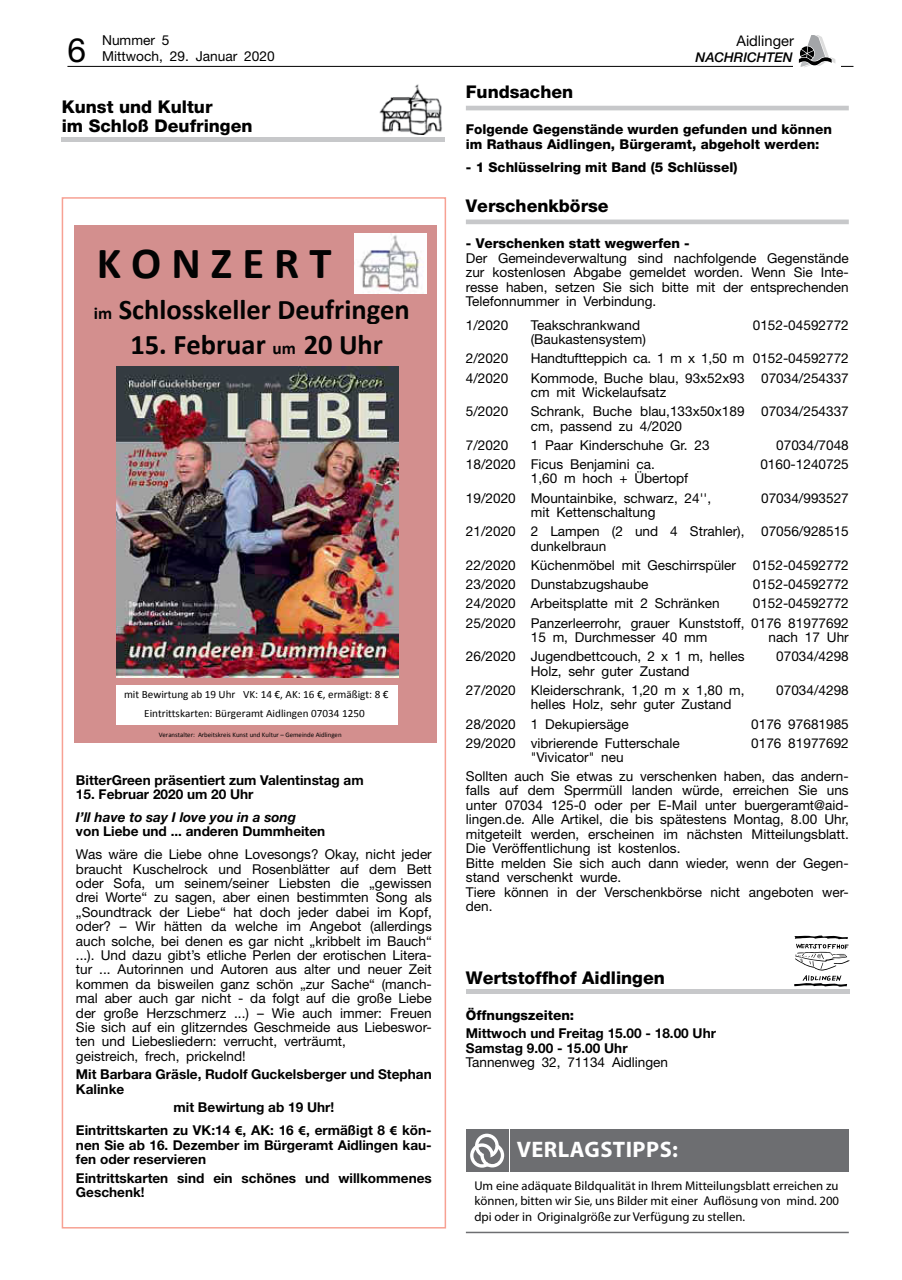
<style>
.page{position:relative;width:902px;height:1280px;background:#fff}
.page>*{position:absolute;margin:0;border:0;box-sizing:border-box;transform-origin:0 0}
.t1{font:700 44.7px "Calibri";color:#030303}
.t2{font:33.6px "Helvetica Neue";color:#000}
.t3{font:700 28.5px "Calibri";color:#030303}
.t4{font:700 22.5px "Myriad Pro";letter-spacing:.02em;color:#fff}
.t5{font:800 17.55px/19.2px "Helvetica Neue";color:#000}
.t6{font:14.7px "Helvetica Neue";color:#000}
.t7{font:13.65px/14.4px "Helvetica Neue";color:#000}
.t8{font:700 13.65px/14.4px "Helvetica Neue";color:#000}
.t9{font:800 13.65px/14.5px "Helvetica Neue";color:#000}
.t10{font:italic 700 13.65px "Helvetica Neue";color:#000}
.t11{font:italic 500 13.35px "Helvetica Neue";color:#000}
.t12{font:12.75px/15.3px "Myriad Pro";color:#000;text-align:justify}
.t13{font:11.1px/19.4px "Calibri";color:#030303;text-align:center}
.t14{font:6.9px "Calibri";color:#030303}
.s1{font-size:17.4px}
.s2{font-family:"Myriad Pro"}
</style>
<div class="page">
<hr style="left:67px;top:66px;width:786px;height:1px;background:#000">
<div style="left:792px;top:59px;width:48px;height:10px;background:#fff"></div>
<svg style="left:798px;top:36px;width:37px;height:31px"></svg>
<div style="left:62px;top:137px;width:383px;height:5px;background:#c7c8ca"></div>
<img style="left:380px;top:84px;width:62px;height:51px">
<svg style="left:400px;top:129px;width:9px;height:2px"></svg>
<hr style="left:393px;top:97px;width:16px;height:3px;background:#5f6062">
<svg style="left:427px;top:110px;width:12px;height:3px"></svg>
<div style="left:74px;top:225px;width:362px;height:518px;background:#d38f8e"></div>
<img style="left:117px;top:366px;width:281px;height:311px">
<div style="left:117px;top:685px;width:281px;height:39px;background:#fff"></div>
<img style="left:354px;top:233px;width:72px;height:61px">
<div style="left:62px;top:197px;width:384px;height:1031px;border:2px solid #f7a193"></div>
<hr style="left:466px;top:106px;width:382px;height:4px;background:#c7c8ca">
<hr style="left:466px;top:220px;width:382px;height:4px;background:#c7c8ca">
<svg style="left:794px;top:935px;width:55px;height:52px"></svg>
<hr style="left:466px;top:989px;width:383px;height:4px;background:#c7c8ca">
<div style="left:466px;top:1129px;width:42px;height:43px;background:#6d6e71"></div>
<div style="left:510px;top:1129px;width:338px;height:43px;background:#6d6e71"></div>
<svg style="left:470px;top:1134px;width:34px;height:34px"></svg>
<hr style="left:466px;top:1232px;width:382px;height:1px;background:#6d6e71">
<p class="t7" style="left:102px;top:31px;width:174px;line-height:16.5px">Nummer 5<br>Mittwoch, 29. Januar 2020</p>
<p class="t5" style="left:62px;top:97px;width:192px">Kunst und Kultur<br>im Schloß Deufringen</p>
<h2 class="t2" style="left:67px;top:30px;width:20px">6</h2>
<h1 class="t1" style="left:97px;top:235px;width:236px">K O N Z E R T</h1>
<h3 class="t3" style="left:94px;top:292px;width:317px"><span class="s1">im</span> Schlosskeller Deufringen</h3>
<h3 class="t3" style="left:130px;top:326px;width:254px">15. Februar <span class="s1">um</span> 20 Uhr</h3>
<p class="t13" style="left:124px;top:684px;width:266px">mit Bewirtung ab 19 Uhr VK: 14 €, AK: 16 €, ermäßigt: 8 €<br>Eintrittskarten: Bürgeramt Aidlingen 07034 1250</p>
<p class="t14" style="left:159px;top:730px;width:184px">Veranstalter: Arbeitskreis Kunst und Kultur – Gemeinde Aidlingen</p>
<p class="t8" style="left:76px;top:772px;width:289px">BitterGreen präsentiert zum Valentinstag am</p>
<p class="t8" style="left:76px;top:787px;width:179px">15. Februar 2020 um 20 Uhr</p>
<p class="t10" style="left:76px;top:808px;width:222px">I’ll have to say I love you in a song</p>
<p class="t8" style="left:76px;top:824px;width:251px">von Liebe und ... anderen Dummheiten</p>
<p class="t7" style="left:76px;top:847px;width:357px">Was wäre die Liebe ohne Lovesongs? Okay, nicht jeder braucht Kuschelrock und Rosenblätter auf dem Bett oder Sofa, um seinem/seiner Liebsten die „gewissen drei Worte“ zu sagen, aber einen bestimmten Song als „Soundtrack der Liebe“ hat doch jeder dabei im Kopf, oder? – Wir hätten da welche im Angebot (allerdings auch solche, bei denen es gar nicht „kribbelt im Bauch“ ...). Und dazu gibt’s etliche Perlen der erotischen Litera&shy;tur ... Autorinnen und Autoren aus alter und neuer Zeit kommen da bisweilen ganz schön „zur Sache“ (manch&shy;mal aber auch gar nicht - da folgt auf die große Liebe der große Herzschmerz ...) – Wie auch immer: Freuen Sie sich auf ein glitzerndes Geschmeide aus Liebeswor&shy;ten und Liebesliedern: verrucht, verträumt,<br>geistreich, frech, prickelnd!</p>
<p class="t8" style="left:76px;top:1067px;width:357px">Mit Barbara Gräsle, Rudolf Guckelsberger und Stephan<br>Kalinke</p>
<p class="t8" style="left:76px;top:1096px;width:357px;line-height:23px;text-align:center">mit Bewirtung ab 19 Uhr!<br>Eintrittskarten zu VK:14 <span class="s2">€</span>, AK: 16 <span class="s2">€</span>, ermäßigt 8 <span class="s2">€</span> kön-</p>
<p class="t8" style="left:76px;top:1137px;width:357px">nen Sie ab 16. Dezember im Bürgeramt Aidlingen kau&shy;fen oder reservieren</p>
<p class="t8" style="left:76px;top:1170px;width:357px">Eintrittskarten sind ein schönes und willkommenes<br>Geschenk!</p>
<p class="t6" style="left:736px;top:32px;width:59px">Aidlinger</p>
<p class="t11" style="left:695px;top:49px;width:98px">NACHRICHTEN</p>
<p class="t5" style="left:466px;top:83px;width:109px">Fundsachen</p>
<p class="t9" style="left:466px;top:122px;width:367px">Folgende Gegenstände wurden gefunden und können im Rathaus Aidlingen, Bürgeramt, abgeholt werden:</p>
<p class="t9" style="left:466px;top:160px;width:273px">- 1 Schlüsselring mit Band (5 Schlüssel)</p>
<p class="t5" style="left:466px;top:196px;width:144px">Verschenkbörse</p>
<p class="t9" style="left:466px;top:236px;width:225px">- Verschenken statt wegwerfen -</p>
<p class="t7" style="left:466px;top:250px;width:384px;text-align:justify">Der Gemeindeverwaltung sind nachfolgende Gegenstände zur kostenlosen Abgabe gemeldet worden. Wenn Sie Inte&shy;resse haben, setzen Sie sich bitte mit der entsprechenden Telefonnummer in Verbindung.</p>
<p class="t7" style="left:466px;top:317px;width:44px">1/2020</p>
<p class="t7" style="left:530px;top:317px;width:117px">Teakschrankwand (Baukastensystem)</p>
<p class="t7" style="left:752px;top:317px;width:97px">0152-04592772</p>
<p class="t7" style="left:466px;top:351px;width:44px">2/2020</p>
<p class="t7" style="left:530px;top:351px;width:319px">Handtuftteppich ca. 1 m x 1,50 m 0152-04592772</p>
<p class="t7" style="left:466px;top:370px;width:44px">4/2020</p>
<p class="t7" style="left:530px;top:370px;width:215px">Kommode, Buche blau, 93x52x93 cm mit Wickelaufsatz</p>
<p class="t7" style="left:761px;top:370px;width:89px">07034/254337</p>
<p class="t7" style="left:466px;top:404px;width:44px">5/2020</p>
<p class="t7" style="left:530px;top:404px;width:215px">Schrank, Buche blau,133x50x189 cm, passend zu 4/2020</p>
<p class="t7" style="left:761px;top:404px;width:89px">07034/254337</p>
<p class="t7" style="left:466px;top:437px;width:44px">7/2020</p>
<p class="t7" style="left:530px;top:437px;width:180px">1 Paar Kinderschuhe Gr. 23</p>
<p class="t7" style="left:776px;top:437px;width:74px">07034/7048</p>
<p class="t7" style="left:530px;top:457px;width:159px;text-indent:-65px">18/2020 Ficus Benjamini ca.<br>1,60 m hoch + Übertopf</p>
<p class="t7" style="left:760px;top:457px;width:90px">0160-1240725</p>
<p class="t7" style="left:530px;top:490px;width:182px;text-indent:-65px">19/2020 Mountainbike, schwarz, 24'', mit Kettenschaltung</p>
<p class="t7" style="left:761px;top:490px;width:89px">07034/993527</p>
<p class="t7" style="left:530px;top:524px;width:215px;text-indent:-65px">21/2020 2 Lampen (2 und 4 Strahler), dunkelbraun</p>
<p class="t7" style="left:761px;top:524px;width:89px">07056/928515</p>
<p class="t7" style="left:466px;top:555px;width:384px;line-height:19.2px">22/2020 Küchenmöbel mit Geschirrspüler 0152-04592772<br>23/2020 Dunstabzugshaube</p>
<p class="t7" style="left:752px;top:577px;width:97px">0152-04592772</p>
<p class="t7" style="left:466px;top:596px;width:255px">24/2020 Arbeitsplatte mit 2 Schränken</p>
<p class="t7" style="left:752px;top:596px;width:97px">0152-04592772</p>
<p class="t7" style="left:530px;top:615px;width:215px;text-indent:-65px">25/2020 Panzerleerrohr, grauer Kunststoff,<br>15 m, Durchmesser 40 mm</p>
<p class="t7" style="left:751px;top:615px;width:99px;text-align:right">0176 81977692 nach 17 Uhr</p>
<p class="t7" style="left:530px;top:649px;width:215px;text-indent:-65px">26/2020 Jugendbettcouch, 2 x 1 m, helles<br>Holz, sehr guter Zustand</p>
<p class="t7" style="left:776px;top:649px;width:74px">07034/4298</p>
<p class="t7" style="left:530px;top:683px;width:215px;text-indent:-65px">27/2020 Kleiderschrank, 1,20 m x 1,80 m, helles Holz, sehr guter Zustand</p>
<p class="t7" style="left:776px;top:683px;width:74px">07034/4298</p>
<p class="t7" style="left:466px;top:716px;width:164px">28/2020 1 Dekupiersäge</p>
<p class="t7" style="left:751px;top:716px;width:99px">0176 97681985</p>
<p class="t7" style="left:530px;top:735px;width:151px;text-indent:-65px">29/2020 vibrierende Futterschale "Vivicator" neu</p>
<p class="t7" style="left:751px;top:735px;width:99px">0176 81977692</p>
<p class="t7" style="left:466px;top:769px;width:384px">Sollten auch Sie etwas zu verschenken haben, das andern&shy;falls auf dem Sperrmüll landen würde, erreichen Sie uns unter 07034 125-0 oder per E-Mail unter buergeramt@aid&shy;lingen.de. Alle Artikel, die bis spätestens Montag, 8.00 Uhr, mitgeteilt werden, erscheinen im nächsten Mitteilungsblatt.<br>Die Veröffentlichung ist kostenlos.<br>Bitte melden Sie sich auch dann wieder, wenn der Gegen&shy;stand verschenkt wurde.<br>Tiere können in der Verschenkbörse nicht angeboten wer&shy;den.</p>
<p class="t5" style="left:466px;top:968px;width:200px">Wertstoffhof Aidlingen</p>
<p class="t9" style="left:466px;top:1007px;width:110px">Öffnungszeiten:</p>
<p class="t8" style="left:466px;top:1026px;width:251px">Mittwoch und Freitag 15.00 - 18.00 Uhr<br>Samstag 9.00 - 15.00 Uhr</p>
<p class="t7" style="left:466px;top:1055px;width:204px">Tannenweg 32, 71134 Aidlingen</p>
<h3 class="t4" style="left:516px;top:1135px;width:163px">VERLAGSTIPPS:</h3>
<p class="t12" style="left:474px;top:1178px;width:366px">Um eine adäquate Bildqualität in Ihrem Mitteilungsblatt erreichen zu können, bitten wir Sie, uns Bilder mit einer Auflösung von mind. 200 dpi oder in Originalgröße zur Verfügung zu stellen.</p>
</div>
